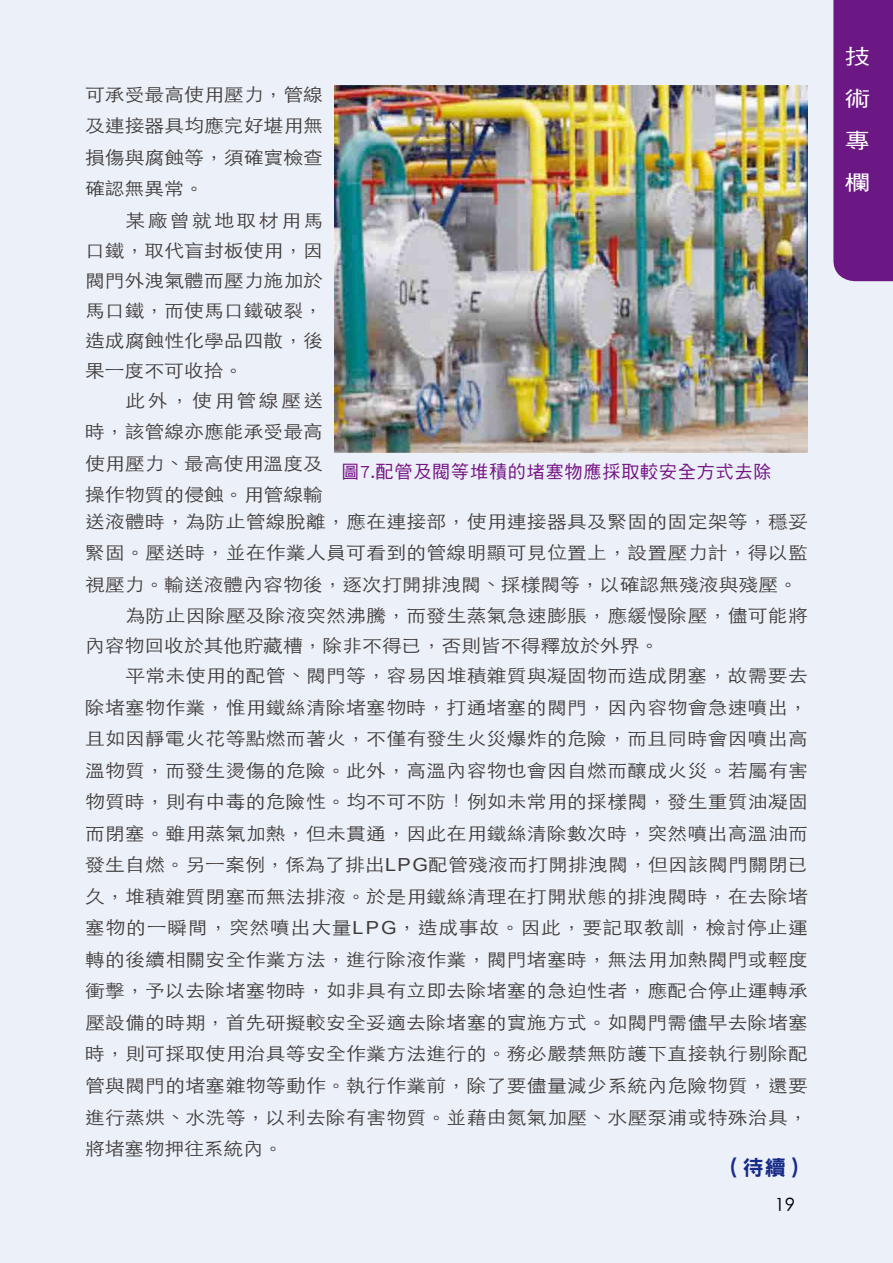
<style>
.page{position:relative;width:893px;height:1263px;background:#ecf0f9}
.page>*{position:absolute;margin:0;border:0;box-sizing:border-box;transform-origin:0 0}
.t1{font:21px/42px "DF Hei Std W5";color:#fff;text-align:justify;scale:1.2 1}
.t2{font:21px "DF Hei Std W9";color:#172a88}
.t3{font:300 18px/31.5px "ST Heiti TC";letter-spacing:.015em;color:#3e3a39;text-align:justify;scale:1.1 1}
.t4{font:300 18px "ST Heiti TC";letter-spacing:.04em;color:#3e3a39;scale:1.1 1}
.t5{font:18px "DF Hei Std W5";letter-spacing:.05em;color:#751485}
.t6{font:300 18px "ST Heiti TC";color:#000;scale:1.05 1}
.s1{font-family:"Arial";font-weight:400}
</style>
<div class="page">
<svg style="left:833px;top:0;width:60px;height:281px"></svg>
<img style="left:334px;top:85px;width:474px;height:368px">
<p class="t3" style="left:85px;top:76px;width:218px">可承受最高使用壓力，管線及連接器具均應完好堪用無損傷與腐蝕等，須確實檢查確認無異常。</p>
<p class="t3" style="left:85px;top:203px;width:218px;line-height:30px;text-indent:40px">某廠曾就地取材用馬口鐵，取代盲封板使用，因閥門外洩氣體而壓力施加於馬口鐵，而使馬口鐵破裂，造成腐蝕性化學品四散，後果一度不可收拾。</p>
<p class="t3" style="left:85px;top:382px;width:218px;text-indent:40px">此外，使用管線壓送時，該管線亦應能承受最高使用壓力、最高使用溫度及操作物質的侵蝕。用管線輸</p>
<p class="t5" style="left:341px;top:462px;width:432px">圖7.配管及閥等堆積的堵塞物應採取較安全方式去除</p>
<p class="t3" style="left:85px;top:504px;width:659px">送液體時，為防止管線脫離，應在連接部，使用連接器具及緊固的固定架等，穩妥</p>
<p class="t3" style="left:85px;top:535px;width:659px">緊固。壓送時，並在作業人員可看到的管線明顯可見位置上，設置壓力計，得以監</p>
<p class="t3" style="left:85px;top:567px;width:649px">視壓力。輸送液體內容物後，逐次打開排洩閥、採樣閥等，以確認無殘液與殘壓。</p>
<p class="t3" style="left:125px;top:598px;width:622px">為防止因除壓及除液突然沸騰，而發生蒸氣急速膨脹，應緩慢除壓，儘可能將</p>
<p class="t3" style="left:85px;top:628px;width:523px">內容物回收於其他貯藏槽，除非不得已，否則皆不得釋放於外界。</p>
<p class="t3" style="left:125px;top:658px;width:622px">平常未使用的配管、閥門等，容易因堆積雜質與凝固物而造成閉塞，故需要去</p>
<p class="t3" style="left:85px;top:690px;width:659px">除堵塞物作業，惟用鐵絲清除堵塞物時，打通堵塞的閥門，因內容物會急速噴出，</p>
<p class="t3" style="left:85px;top:721px;width:659px">且如因靜電火花等點燃而著火，不僅有發生火災爆炸的危險，而且同時會因噴出高</p>
<p class="t3" style="left:85px;top:753px;width:659px">溫物質，而發生燙傷的危險。此外，高溫內容物也會因自燃而釀成火災。若屬有害</p>
<p class="t3" style="left:85px;top:784px;width:659px">物質時，則有中毒的危險性。均不可不防！例如未常用的採樣閥，發生重質油凝固</p>
<p class="t3" style="left:85px;top:816px;width:659px">而閉塞。雖用蒸氣加熱，但未貫通，因此在用鐵絲清除數次時，突然噴出高溫油而</p>
<p class="t3" style="left:85px;top:847px;width:659px">發生自燃。另一案例，係為了排出<span class="s1">LPG</span>配管殘液而打開排洩閥，但因該閥門關閉已</p>
<p class="t3" style="left:85px;top:879px;width:659px">久，堆積雜質閉塞而無法排液。於是用鐵絲清理在打開狀態的排洩閥時，在去除堵</p>
<p class="t4" style="left:85px;top:912px;width:659px">塞物的一瞬間，突然噴出大量<span class="s1">LPG</span>，造成事故。因此，要記取教訓，檢討停止運</p>
<p class="t3" style="left:85px;top:942px;width:659px">轉的後續相關安全作業方法，進行除液作業，閥門堵塞時，無法用加熱閥門或輕度</p>
<p class="t3" style="left:85px;top:973px;width:659px">衝擊，予以去除堵塞物時，如非具有立即去除堵塞的急迫性者，應配合停止運轉承</p>
<p class="t3" style="left:85px;top:1005px;width:659px">壓設備的時期，首先研擬較安全妥適去除堵塞的實施方式。如閥門需儘早去除堵塞</p>
<p class="t3" style="left:85px;top:1036px;width:659px">時，則可採取使用治具等安全作業方法進行的。務必嚴禁無防護下直接執行剔除配</p>
<p class="t3" style="left:85px;top:1068px;width:659px">管與閥門的堵塞雜物等動作。執行作業前，除了要儘量減少系統內危險物質，還要</p>
<p class="t3" style="left:85px;top:1099px;width:659px">進行蒸烘、水洗等，以利去除有害物質。並藉由氮氣加壓、水壓泵浦或特殊治具，</p>
<p class="t3" style="left:85px;top:1131px;width:181px">將堵塞物押往系統內。</p>
<p class="t2" style="left:721px;top:1156px;width:89px">（待續）</p>
<p class="t6" style="left:774px;top:1190px;width:21px">19</p>
<p class="t1" style="left:845px;top:35px;width:22px">技術專欄</p>
</div>
